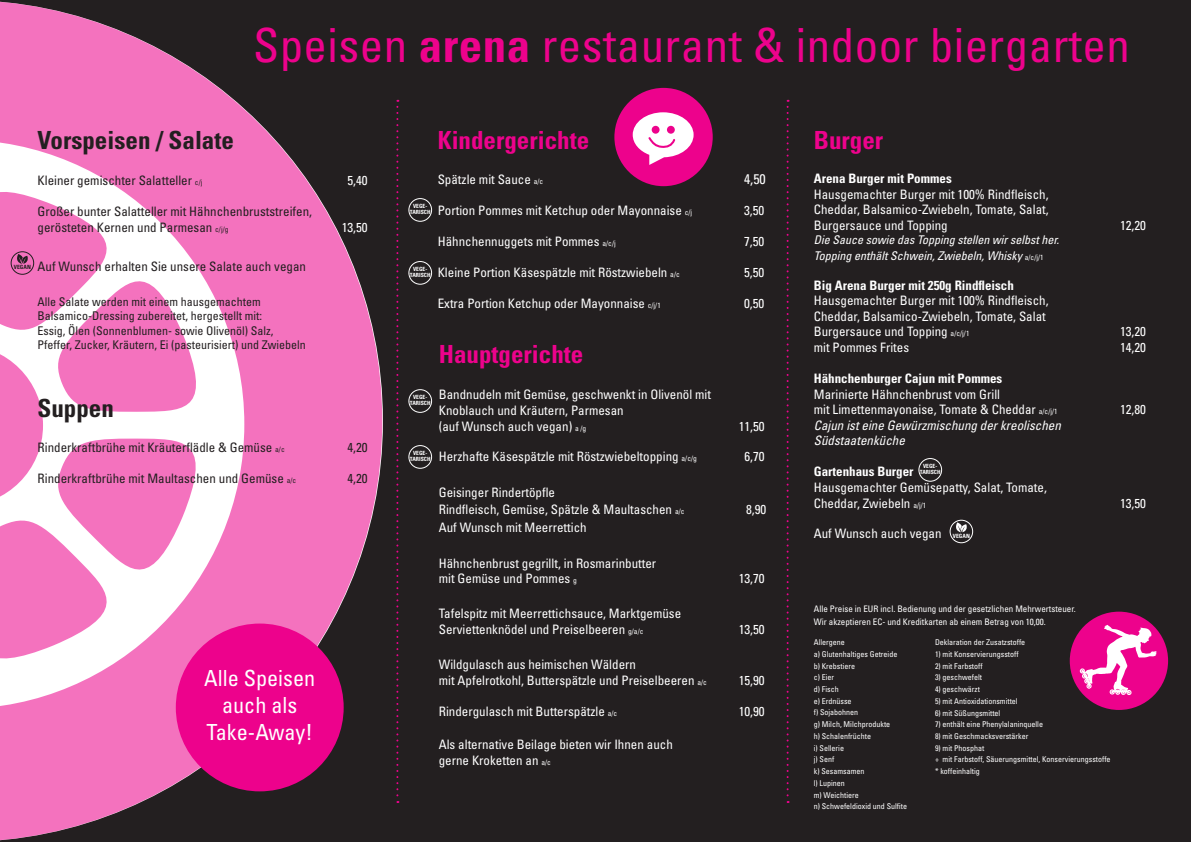
<style>
.page{position:relative;width:1191px;height:842px;background:#231f20}
.page>*{position:absolute;margin:0;border:0;box-sizing:border-box;transform-origin:0 0}
.t1{font:condensed 47px "Univers";letter-spacing:.01em;color:#ed028c}
.t2{font:700 condensed 25px "Univers";color:#ed028c}
.t3{font:700 condensed 25px "Univers";color:#231f20}
.t4{font:condensed 22.2px/26.6px "Univers";color:#fff;text-align:center}
.t5{font:condensed 14px "Univers";color:#fff}
.t6{font:condensed 13px/15.6px "Univers";color:#fff}
.t7{font:condensed 13px/15.6px "Univers";color:#231f20}
.t8{font:700 condensed 13px "Univers";color:#fff}
.t9{font:italic condensed 13px/15.6px "Univers";color:#fff}
.t10{font:condensed 12px/14.4px "Univers";color:#231f20}
.t11{font:italic condensed 12px/15.3px "Univers LT Pro";color:#fff}
.t12{font:condensed 9px/12.9px "Univers";color:#fff}
.t13{font:condensed 8px/11.7px "Univers";color:#fff}
.t14{font:700 condensed 5.8px "Univers LT Pro";color:#231f20}
.t15{font:700 condensed 5.8px "Univers LT Pro";color:#fff}
.t16{font:700 condensed 5.7px/6.1px "Univers LT Pro";color:#fff;text-align:center}
.s1{font-weight:700}
.s2{font-size:7.5px}
.s3{font-size:12.8px}
.s4{font-family:"Univers";font-style:normal;font-size:7.5px}
</style>
<div class="page">
<svg style="left:0;top:1px;width:382px;height:840px;fill:#f472be"></svg>
<svg style="left:0;top:140px;width:244px;height:569px;background:#f79ed2"></svg>
<svg style="left:396px;top:100px;width:2px;height:703px"></svg>
<svg style="left:786px;top:100px;width:2px;height:703px"></svg>
<div style="left:1069px;top:612px;width:99px;height:98px;background:#ed028c;border-radius:50%"></div>
<svg style="left:1079px;top:625px;width:77px;height:71px"></svg>
<div style="left:614px;top:88px;width:98px;height:98px;background:#ed028c;border-radius:50%"></div>
<svg style="left:632px;top:112px;width:61px;height:53px"></svg>
<div style="left:176px;top:623px;width:168px;height:168px;background:#ed028c;border-radius:50%"></div>
<div style="left:409px;top:198px;width:23px;height:23px;border:1px solid #fff;border-radius:50%"></div>
<div style="left:409px;top:261px;width:23px;height:23px;border:1px solid #fff;border-radius:50%"></div>
<div style="left:409px;top:389px;width:23px;height:23px;border:1px solid #fff;border-radius:50%"></div>
<div style="left:409px;top:445px;width:23px;height:23px;border:1px solid #fff;border-radius:50%"></div>
<svg style="left:0;top:175px;width:213px;height:500px;background:#f8aad8"></svg>
<div style="left:950px;top:520px;width:22px;height:23px;border:1px solid #fff;border-radius:50%"></div>
<svg style="left:956px;top:522px;width:10px;height:10px"></svg>
<div style="left:918px;top:458px;width:23px;height:23px;border:1px solid #fff;border-radius:50%"></div>
<h1 class="t1" style="left:253px;top:15px;width:878px">Speisen <span class="s1">arena</span> restaurant &amp; indoor biergarten</h1>
<h2 class="t3" style="left:38px;top:125px;width:198px">Vorspeisen / Salate</h2>
<p class="t7" style="left:38px;top:172px;width:166px">Kleiner gemischter Salatteller <span class="s2">c/j</span></p>
<p class="t6" style="left:347px;top:172px;width:22px">5,40</p>
<p class="t7" style="left:38px;top:203px;width:276px">Großer bunter Salatteller mit Hähnchenbruststreifen, gerösteten Kernen und Parmesan <span class="s2">c/j/g</span></p>
<p class="t6" style="left:342px;top:219px;width:27px">13,50</p>
<p class="t7" style="left:38px;top:258px;width:270px">Auf Wunsch erhalten Sie unsere Salate auch vegan</p>
<p class="t10" style="left:38px;top:294px;width:270px">Alle Salate werden mit einem hausgemachtem Balsamico-Dressing zubereitet, hergestellt mit:<br>Essig, Ölen (Sonnenblumen- sowie Olivenöl) Salz, Pfeffer, Zucker, Kräutern, Ei (pasteurisiert) und Zwiebeln</p>
<p class="t14" style="left:14px;top:264px;width:18px">VEGAN</p>
<h2 class="t3" style="left:38px;top:393px;width:78px">Suppen</h2>
<p class="t7" style="left:38px;top:440px;width:249px">Rinderkraftbrühe mit Kräuterflädle &amp; Gemüse <span class="s2">a/c</span></p>
<p class="t7" style="left:347px;top:440px;width:22px">4,20</p>
<p class="t7" style="left:38px;top:470px;width:260px">Rinderkraftbrühe mit Maultaschen und Gemüse <span class="s2">a/c</span></p>
<p class="t7" style="left:347px;top:470px;width:22px">4,20</p>
<h3 class="t4" style="left:204px;top:664px;width:112px">Alle Speisen auch als<br>Take-Away!</h3>
<p class="t16" style="left:410px;top:203px;width:22px">VEGE-<br>TARISCH</p>
<p class="t16" style="left:410px;top:266px;width:22px">VEGE-<br>TARISCH</p>
<p class="t16" style="left:410px;top:394px;width:22px">VEGE-<br>TARISCH</p>
<p class="t16" style="left:410px;top:450px;width:22px">VEGE-<br>TARISCH</p>
<h2 class="t2" style="left:438px;top:125px;width:153px">Kindergerichte</h2>
<p class="t6" style="left:438px;top:172px;width:107px">Spätzle mit Sauce <span class="s2">a/c</span></p>
<p class="t5" style="left:744px;top:170px;width:23px">4,50</p>
<p class="t6" style="left:438px;top:202px;width:256px">Portion Pommes mit Ketchup oder Mayonnaise <span class="s2">c/j</span></p>
<p class="t6" style="left:744px;top:202px;width:22px">3,50</p>
<p class="t6" style="left:438px;top:233px;width:179px">Hähnchennuggets mit Pommes <span class="s2">a/c/j</span></p>
<p class="t6" style="left:744px;top:233px;width:22px">7,50</p>
<p class="t6" style="left:438px;top:264px;width:244px">Kleine Portion Käsespätzle mit Röstzwiebeln <span class="s2">a/c</span></p>
<p class="t6" style="left:744px;top:264px;width:22px">5,50</p>
<p class="t6" style="left:438px;top:295px;width:224px">Extra Portion Ketchup oder Mayonnais<span class="s3">e</span> <span class="s2">c/j/1</span></p>
<p class="t6" style="left:744px;top:295px;width:22px">0,50</p>
<h2 class="t2" style="left:439px;top:339px;width:146px">Hauptgerichte</h2>
<p class="t6" style="left:439px;top:387px;width:274px">Bandnudeln mit Gemüse, geschwenkt in Olivenöl mit<br>Knoblauch und Kräutern, Parmesan<br>(auf Wunsch auch vegan) <span class="s2">a /g</span></p>
<p class="t6" style="left:738px;top:418px;width:27px">11,50</p>
<p class="t6" style="left:439px;top:449px;width:260px">Herzhafte Käsespätzle mit Röstzwiebeltopping <span class="s2">a/c/g</span></p>
<p class="t6" style="left:744px;top:449px;width:22px">6,70</p>
<p class="t6" style="left:439px;top:483px;width:247px;line-height:17.7px">Geisinger Rindertöpfle<br>Rindfleisch, Gemüse, Spätzle &amp; Maultaschen <span class="s2">a/c</span></p>
<p class="t6" style="left:746px;top:502px;width:22px">8,90</p>
<p class="t6" style="left:439px;top:519px;width:149px">Auf Wunsch mit Meerrettich</p>
<p class="t6" style="left:439px;top:555px;width:219px">Hähnchenbrust gegrillt, in Rosmarinbutter mit Gemüse und Pommes <span class="s2">g</span></p>
<p class="t6" style="left:738px;top:570px;width:27px">13,70</p>
<p class="t6" style="left:439px;top:605px;width:244px">Tafelspitz mit Meerrettichsauce, Marktgemüse<br>Serviettenknödel und Preiselbeeren <span class="s2">g/a/c</span></p>
<p class="t6" style="left:738px;top:621px;width:27px">13,50</p>
<p class="t6" style="left:439px;top:656px;width:270px">Wildgulasch aus heimischen Wäldern<br>mit Apfelrotkohl, Butterspätzle und Preiselbeeren <span class="s2">a/c</span></p>
<p class="t6" style="left:738px;top:672px;width:27px">15,90</p>
<p class="t6" style="left:439px;top:703px;width:180px">Rindergulasch mit Butterspätzle <span class="s2">a/c</span></p>
<p class="t6" style="left:738px;top:703px;width:27px">10,90</p>
<p class="t6" style="left:439px;top:736px;width:235px">Als alternative Beilage bieten wir Ihnen auch gerne Kroketten an <span class="s2">a/c</span></p>
<h2 class="t2" style="left:814px;top:125px;width:71px">Burger</h2>
<p class="t8" style="left:814px;top:171px;width:139px">Arena Burger mit Pommes</p>
<p class="t6" style="left:814px;top:186px;width:236px;text-align:justify">Hausgemachter Burger mit 100% Rindfleisch, Cheddar, Balsamico-Zwiebeln, Tomate, Salat, Burgersauce und Topping</p>
<p class="t11" style="left:814px;top:232px;width:250px">Die Sauce sowie dasTopping stellen wirselbsther.<br>Topping enthältSchwein,Zwiebeln,Whisky <span class="s4">a / c /j / 1</span></p>
<p class="t8" style="left:814px;top:277px;width:202px">Big Arena Burger mit 250g Rindfleisch</p>
<p class="t6" style="left:814px;top:292px;width:236px">Hausgemachter Burger mit 100% Rindfleisch,<br>Cheddar, Balsamico-Zwiebeln, Tomate, Salat<br>Burgersauce und Topping <span class="s2">a/c/j/1</span></p>
<p class="t6" style="left:1120px;top:217px;width:27px">12,20</p>
<p class="t6" style="left:1120px;top:324px;width:27px">13,20</p>
<p class="t6" style="left:814px;top:339px;width:97px">mit Pommes Frites</p>
<p class="t6" style="left:1120px;top:339px;width:27px">14,20</p>
<p class="t8" style="left:814px;top:370px;width:190px">Hähnchenburger Cajun mit Pommes</p>
<p class="t6" style="left:814px;top:386px;width:245px">Marinierte Hähnchenbrust vom Grill<br>mit Limettenmayonaise, Tomate &amp; Cheddar <span class="s2">a/c/j/1</span></p>
<p class="t6" style="left:1120px;top:401px;width:27px">12,80</p>
<p class="t9" style="left:814px;top:417px;width:252px">Cajun isteine Gewürzmischung derkreolischen<br>Südstaatenküche</p>
<p class="t8" style="left:814px;top:464px;width:101px">Gartenhaus Burger</p>
<p class="t6" style="left:814px;top:479px;width:235px">Hausgemachter Gemüsepatty, Salat, Tomate,<br>Cheddar, Zwiebeln <span class="s2">a/j/1</span></p>
<p class="t16" style="left:920px;top:463px;width:22px">VEGE-<br>TARISCH</p>
<p class="t6" style="left:814px;top:525px;width:129px">Auf Wunsch auch vegan</p>
<p class="t15" style="left:953px;top:532px;width:18px">VEGAN</p>
<p class="t6" style="left:1120px;top:495px;width:27px">13,50</p>
<p class="t12" style="left:814px;top:602px;width:263px">Alle Preise in EUR incl. Bedienung und der gesetzlichen Mehrwertsteuer.<br>Wir akzeptieren EC- und Kreditkarten ab einem Betrag von 10,00.</p>
<p class="t13" style="left:814px;top:636px;width:95px">Allergene<br>a) Glutenhaltiges Getreide<br>b) Krebstiere<br>c) Eier<br>d) Fisch<br>e) Erdnüsse<br>f) Sojabohnen<br>g) Milch, Milchprodukte<br>h) Schalenfrüchte<br>i) Sellerie<br>j) Senf<br>k) Sesamsamen<br>l) Lupinen<br>m) Weichtiere<br>n) Schwefeldioxid und Sulfite</p>
<p class="t13" style="left:935px;top:636px;width:92px">Deklaration der Zusatzstoffe</p>
<p class="t13" style="left:935px;top:648px;width:85px">1) mit Konservierungsstoff</p>
<p class="t13" style="left:935px;top:660px;width:49px">2) mit Farbstoff</p>
<p class="t13" style="left:935px;top:671px;width:49px">3) geschwefelt</p>
<p class="t13" style="left:935px;top:683px;width:46px">4) geschwärzt</p>
<p class="t13" style="left:935px;top:695px;width:84px">5) mit Antioxidationsmittel</p>
<p class="t13" style="left:935px;top:707px;width:67px">6) mit Süßungsmittel</p>
<p class="t13" style="left:935px;top:718px;width:109px">7) enthält eine Phenylalaninquelle</p>
<p class="t13" style="left:935px;top:730px;width:95px">8) mit Geschmacksverstärker</p>
<p class="t13" style="left:935px;top:742px;width:177px">9) mit Phosphat<br>+ mit Farbstoff, Säuerungsmittel, Konservierungsstoffe * koffeinhaltig</p>
</div>
